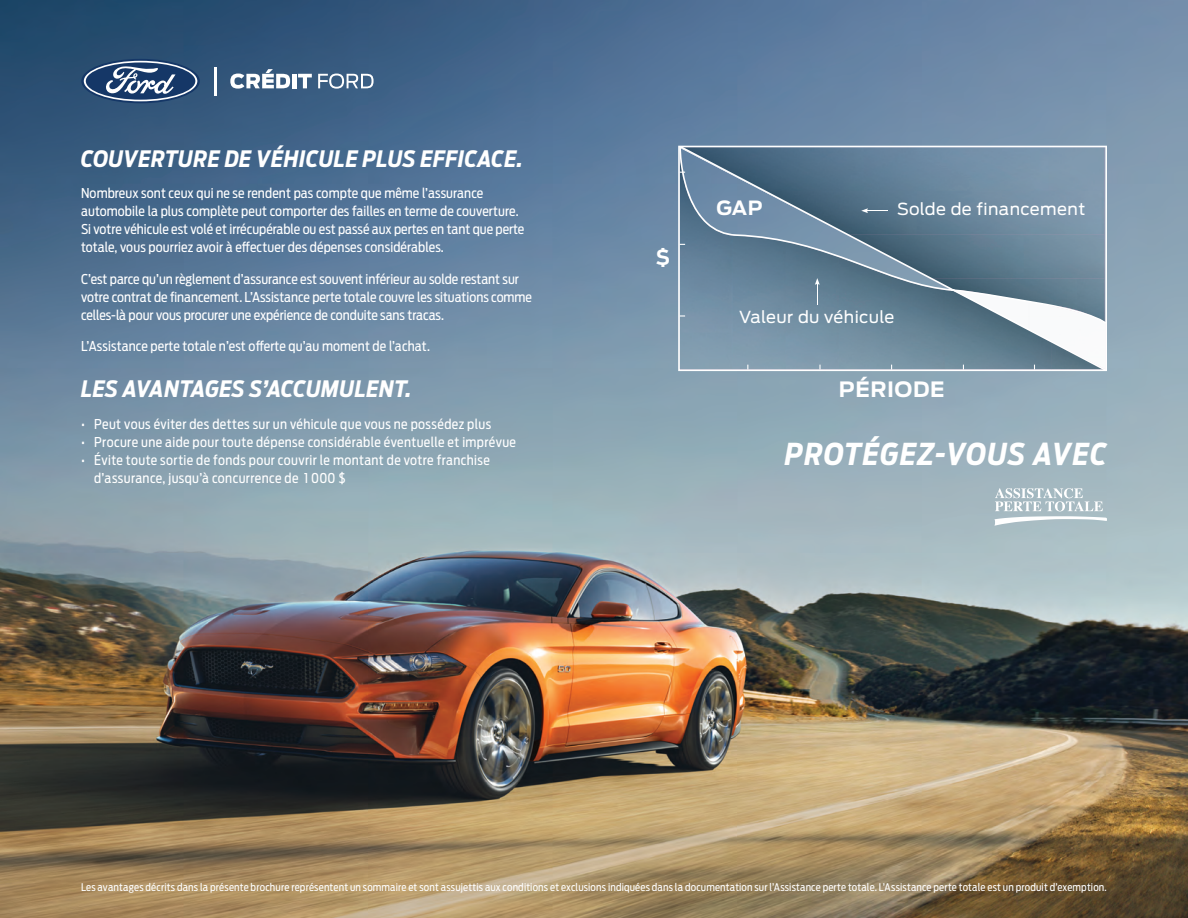
<style>
.page{position:relative;width:1188px;height:918px;background:#fff}
.page>*{position:absolute;margin:0;border:0;box-sizing:border-box;transform-origin:0 0}
.t1{font:italic 700 30px "Ford Antenna Cond";letter-spacing:.045em;color:#fff}
.t2{font:italic 700 22.5px "Ford Antenna Cond";letter-spacing:.02em;color:#fff}
.t3{font:700 21px "Ford Antenna";letter-spacing:.025em;color:#fff}
.t4{font:700 19.5px "Ford Antenna";color:#fff}
.t5{font:16.5px "Ford Antenna";letter-spacing:.025em;color:#fff}
.t6{font:13.5px/18px "Ford Antenna Cond";letter-spacing:.01em;color:#fff}
.t7{font:13.5px/18px "Ford Antenna Cond";letter-spacing:.03em;color:#fff}
.t8{font:10.5px "Ford Antenna Cond";letter-spacing:.015em;color:#fff}
</style>
<div class="page">
<img style="left:0;top:0;width:1188px;height:918px">
<svg style="left:995px;top:488px;width:112px;height:38px"></svg>
<svg style="left:81px;top:59px;width:119px;height:44px"></svg>
<svg style="left:84px;top:61px;width:113px;height:40px;background:#506a8d"></svg>
<hr style="left:215px;top:67px;width:2px;height:29px;background:#fff">
<svg style="left:230px;top:69px;width:60px;height:20px"></svg>
<hr style="left:292px;top:74px;width:4px;height:14px;background:#fff">
<svg style="left:298px;top:74px;width:14px;height:14px"></svg>
<svg style="left:318px;top:74px;width:56px;height:15px"></svg>
<svg style="left:679px;top:146px;width:427px;height:225px;background:#738ea1"></svg>
<svg style="left:1104px;top:323px;width:2px;height:47px"></svg>
<svg style="left:680px;top:147px;width:162px;height:85px;background:#5e7b94"></svg>
<svg style="left:815px;top:278px;width:5px;height:27px"></svg>
<svg style="left:861px;top:208px;width:27px;height:5px"></svg>
<h2 class="t2" style="left:81px;top:138px;width:444px">COUVERTURE DE VÉHICULE PLUS EFFICACE.</h2>
<p class="t6" style="left:81px;top:182px;width:445px">Nombreux sont ceux qui ne se rendent pas compte que même l’assurance automobile la plus complète peut comporter des failles en terme de couverture.<br>Si votre véhicule est volé et irrécupérable ou est passé aux pertes en tant que perte totale, vous pourriez avoir à effectuer des dépenses considérables.</p>
<p class="t6" style="left:81px;top:268px;width:452px">C’est parce qu’un règlement d’assurance est souvent inférieur au solde restant sur votre contrat de financement. L’Assistance perte totale couvre les situations comme celles-là pour vous procurer une expérience de conduite sans tracas.</p>
<p class="t6" style="left:81px;top:335px;width:351px">L’Assistance perte totale n’est offerte qu’au moment de l’achat.</p>
<h2 class="t2" style="left:81px;top:369px;width:332px">LES AVANTAGES S’ACCUMULENT.</h2>
<p class="t6" style="left:81px;top:413px;width:412px">• Peut vous éviter des dettes sur un véhicule que vous ne possédez plus</p>
<p class="t7" style="left:81px;top:431px;width:437px">• Procure une aide pour toute dépense considérable éventuelle et imprévue</p>
<p class="t7" style="left:94px;top:449px;width:397px;text-indent:-13px">• Évite toute sortie de fonds pour couvrir le montant de votre franchise d’assurance, jusqu’à concurrence de 1 000 $</p>
<h3 class="t3" style="left:656px;top:238px;width:16px">$</h3>
<h3 class="t4" style="left:716px;top:190px;width:48px">GAP</h3>
<p class="t5" style="left:897px;top:194px;width:190px">Solde de financement</p>
<p class="t5" style="left:739px;top:303px;width:157px">Valeur du véhicule</p>
<h3 class="t3" style="left:839px;top:370px;width:107px">PÉRIODE</h3>
<h1 class="t1" style="left:785px;top:428px;width:324px">PROTÉGEZ-VOUS AVEC</h1>
<p class="t8" style="left:81px;top:878px;width:1027px">Les avantages décrits dans la présente brochure représentent un sommaire et sont assujettis aux conditions et exclusions indiquées dans la documentation sur l’Assistance perte totale. L’Assistance perte totale est un produit d’exemption.</p>
</div>
